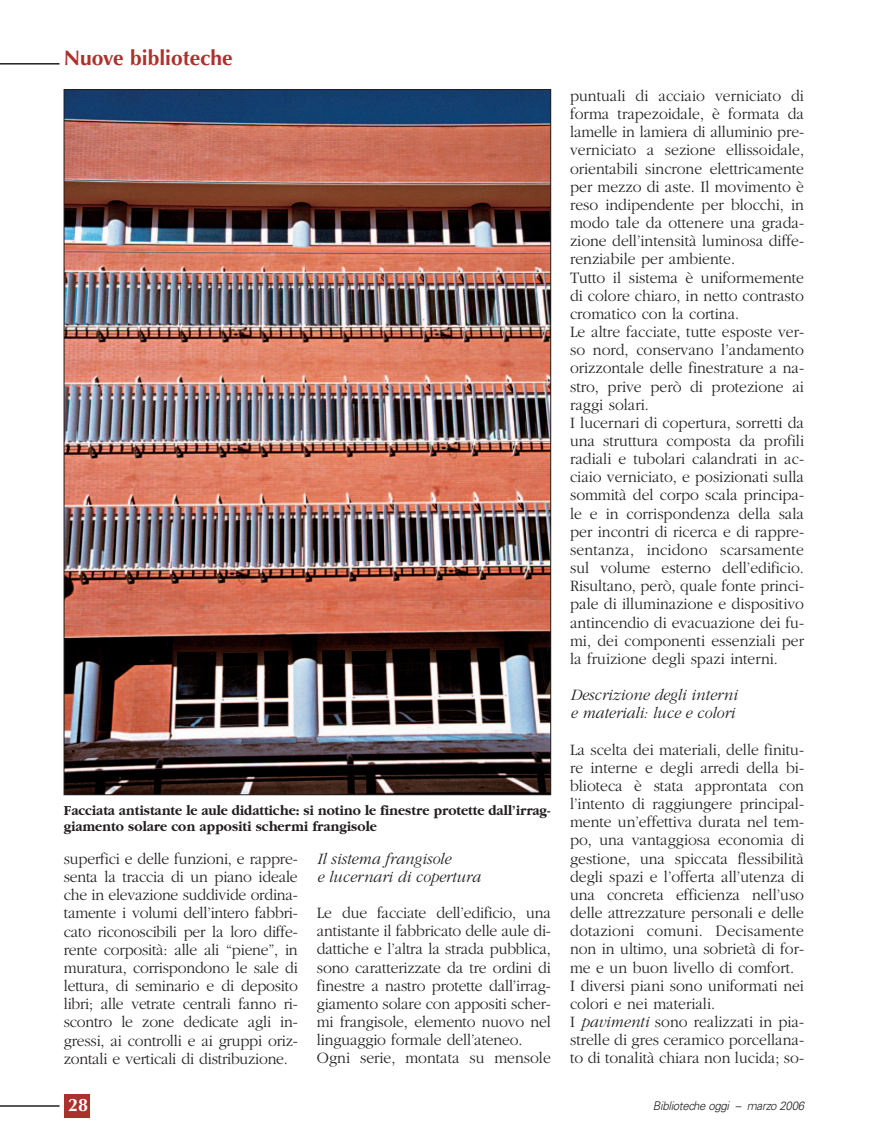
<style>
.page{position:relative;width:893px;height:1148px;background:#fff}
.page>*{position:absolute;margin:0;border:0;box-sizing:border-box;transform-origin:0 0}
.t1{font:700 21px "Optima";color:#ac312d}
.t2{font:700 18px "Optima";color:#fff}
.t3{font:300 16.5px/18.1px "Garamond";color:#231f20;scale:.95 1}
.t4{font:italic 300 16.5px/18.1px "Garamond";color:#231f20;scale:.95 1}
.t5{font:700 14.4px/15.9px "Garamond";color:#231f20;scale:.94 1}
.t6{font:italic 300 12px "Univers";letter-spacing:-.03em;color:#231f20;scale:.95 1}
.s1{font-style:italic}
</style>
<div class="page">
<hr style="left:0;top:1105px;width:60px;height:1px;background:#231f20">
<div style="left:64px;top:1094px;width:26px;height:23px;background:#ac312d"></div>
<hr style="left:0;top:63px;width:60px;height:2px;background:#231f20">
<img style="left:66px;top:91px;width:483px;height:702px">
<p class="t1" style="left:64px;top:49px;width:170px">Nuove biblioteche</p>
<p class="t5" style="left:64px;top:803px;width:519px">Facciata antistante le aule didattiche: si notino le finestre protette dall’irrag&shy;giamento solare con appositi schermi frangisole</p>
<p class="t3" style="left:64px;top:851px;width:248px;text-align:justify">superfici e delle funzioni, e rappre&shy;senta la traccia di un piano ideale che in elevazione suddivide ordina&shy;tamente i volumi dell’intero fabbri&shy;cato riconoscibili per la loro diffe&shy;rente corposità: alle ali “piene”, in muratura, corrispondono le sale di lettura, di seminario e di deposito libri; alle vetrate centrali fanno ri&shy;scontro le zone dedicate agli in&shy;gressi, ai controlli e ai gruppi oriz&shy;zontali e verticali di distribuzione.</p>
<p class="t4" style="left:317px;top:850px;width:173px">Il sistema frangisole<br>e lucernari di copertura</p>
<p class="t3" style="left:317px;top:905px;width:248px">Le due facciate dell’edificio, una antistante il fabbricato delle aule di&shy;dattiche e l’altra la strada pubblica, sono caratterizzate da tre ordini di finestre a nastro protette dall’irrag&shy;giamento solare con appositi scher&shy;mi frangisole, elemento nuovo nel linguaggio formale dell’ateneo.<br>Ogni serie, montata su mensole</p>
<p class="t2" style="left:68px;top:1097px;width:22px">28</p>
<p class="t3" style="left:570px;top:88px;width:248px">puntuali di acciaio verniciato di forma trapezoidale, è formata da lamelle in lamiera di alluminio pre&shy;verniciato a sezione ellissoidale, orientabili sincrone elettricamente per mezzo di aste. Il movimento è reso indipendente per blocchi, in modo tale da ottenere una grada&shy;zione dell’intensità luminosa diffe&shy;renziabile per ambiente.<br>Tutto il sistema è uniformemente di colore chiaro, in netto contrasto cromatico con la cortina.<br>Le altre facciate, tutte esposte ver&shy;so nord, conservano l’andamento orizzontale delle finestrature a na&shy;stro, prive però di protezione ai raggi solari.<br>I lucernari di copertura, sorretti da una struttura composta da profili radiali e tubolari calandrati in ac&shy;ciaio verniciato, e posizionati sulla sommità del corpo scala principa&shy;le e in corrispondenza della sala per incontri di ricerca e di rappre&shy;sentanza, incidono scarsamente sul volume esterno dell’edificio.<br>Risultano, però, quale fonte princi&shy;pale di illuminazione e dispositivo antincendio di evacuazione dei fu&shy;mi, dei componenti essenziali per la fruizione degli spazi interni.</p>
<p class="t4" style="left:570px;top:687px;width:177px">Descrizione degli interni e materiali: luce e colori</p>
<p class="t3" style="left:570px;top:741px;width:248px">La scelta dei materiali, delle finitu&shy;re interne e degli arredi della bi&shy;blioteca è stata approntata con l’intento di raggiungere principal&shy;mente un’effettiva durata nel tem&shy;po, una vantaggiosa economia di gestione, una spiccata flessibilità degli spazi e l’offerta all’utenza di una concreta efficienza nell’uso delle attrezzature personali e delle dotazioni comuni. Decisamente non in ultimo, una sobrietà di for&shy;me e un buon livello di comfort.<br>I diversi piani sono uniformati nei colori e nei materiali.<br>I <span class="s1">pavimenti</span> sono realizzati in pia&shy;strelle di gres ceramico porcellana&shy;to di tonalità chiara non lucida; so-</p>
<p class="t6" style="left:653px;top:1100px;width:161px">Biblioteche oggi – marzo 2006</p>
</div>
